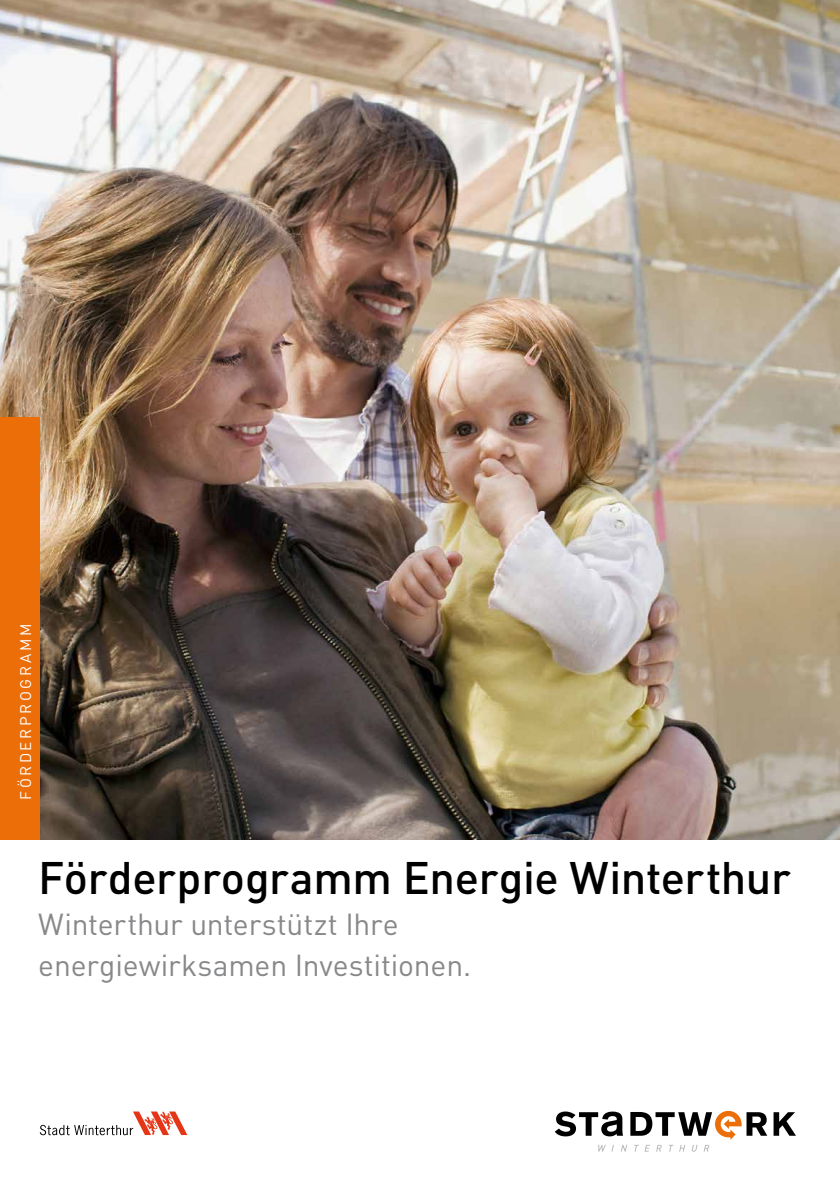
<style>
.page{position:relative;width:840px;height:1191px;background:#fff}
.page>*{position:absolute;margin:0;border:0;box-sizing:border-box;transform-origin:0 0}
.t1{font:500 45px "DIN";letter-spacing:-.01em;color:#000}
.t2{font:30px/41px "DIN";letter-spacing:-.005em;color:#87888a}
.t3{font:15.2px "DIN";letter-spacing:.17em;color:#fff}
</style>
<div class="page">
<img style="left:0;top:0;width:839px;height:839px">
<div style="left:0;top:417px;width:40px;height:422px;background:#eb6e08"></div>
<svg style="left:773px;top:1112px;width:22px;height:23px"></svg>
<svg style="left:554px;top:1110px;width:212px;height:41px"></svg>
<svg style="left:40px;top:1111px;width:147px;height:24px"></svg>
<p class="t3" style="left:16px;top:799px;width:177px;rotate:-90deg">FÖRDERPROGRAMM</p>
<h1 class="t1" style="left:38px;top:849px;width:753px">Förderprogramm Energie Winterthur</h1>
<p class="t2" style="left:38px;top:903px;width:434px">Winterthur unterstützt Ihre energiewirksamen Investitionen.</p>
</div>
